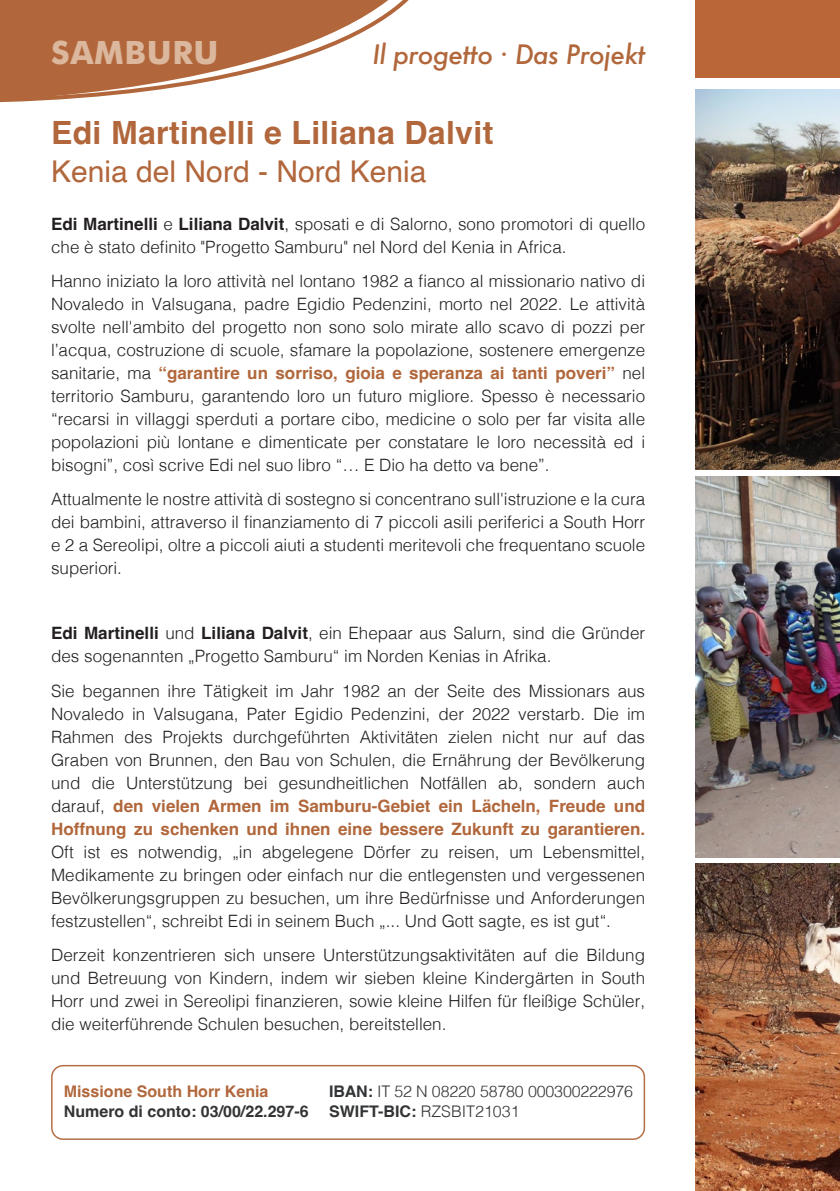
<style>
.page{position:relative;width:840px;height:1191px;background:#fff}
.page>*{position:absolute;margin:0;border:0;box-sizing:border-box;transform-origin:0 0}
.TESTI_DEU{font:700 32px "Helvetica";letter-spacing:.01em;color:#b1673b}
.TESTI_DEU-2{font:700 32px "Futura";letter-spacing:.02em;color:#dbb79e}
.TESTI_DEU-3{font:30px "Helvetica";color:#b1673b}
.TESTI_DEU-4{font:italic 500 26px "Futura";letter-spacing:-.02em;color:#b1673b}
.TESTI_DEU-5{font:300 17px/23px "Helvetica";color:#231f20;text-align:justify}
.TESTI_DEU-6{font:300 16px "Helvetica";letter-spacing:-.01em;color:#323436}
.TESTI_DEU-7{font:700 16px "Helvetica";color:#323436}
.TESTI_DEU-8{font:700 16px "Helvetica";color:#b1673b}
.s1{font-weight:700}
.s2{font-weight:700;color:#b1673b}
</style>
<div class="page">
<div style="left:695px;top:0;width:144px;height:77px;background:#ba6638"></div>
<img style="left:695px;top:89px;width:144px;height:381px">
<img style="left:695px;top:476px;width:144px;height:381px">
<img style="left:695px;top:863px;width:144px;height:328px">
<div style="left:51px;top:1065px;width:593px;height:75px;border:2px solid #b1673b;border-radius:11px"></div>
<svg style="left:0;top:0;width:409px;height:103px;fill:#b1673b"></svg>
<p class="TESTI_DEU-2" style="left:51px;top:29px;width:169px">SAMBURU</p>
<p class="TESTI_DEU-4" style="left:372px;top:36px;width:274px">Il progetto · Das Projekt</p>
<p class="TESTI_DEU" style="left:51px;top:113px;width:443px">Edi Martinelli e Liliana Dalvit</p>
<p class="TESTI_DEU-3" style="left:51px;top:148px;width:377px">Kenia del Nord - Nord Kenia</p>
<p class="TESTI_DEU-5" style="left:51px;top:211px;width:595px"><span class="s1">Edi Martinelli</span> e <span class="s1">Liliana Dalvit</span>, sposati e di Salorno, sono promotori di quello che è stato definito "Progetto Samburu" nel Nord del Kenia in Africa.</p>
<p class="TESTI_DEU-5" style="left:51px;top:268px;width:595px">Hanno iniziato la loro attività nel lontano 1982 a fianco al missionario nativo di Novaledo in Valsugana, padre Egidio Pedenzini, morto nel 2022. Le attività svolte nell'ambito del progetto non sono solo mirate allo scavo di pozzi per l’acqua, costruzione di scuole, sfamare la popolazione, sostenere emergenze sanitarie, ma <span class="s2">“garantire un sorriso, gioia e speranza ai tanti poveri”</span> nel territorio Samburu, garantendo loro un futuro migliore. Spesso è necessario “recarsi in villaggi sperduti a portare cibo, medicine o solo per far visita alle popolazioni più lontane e dimenticate per constatare le loro necessità ed i bisogni”, così scrive Edi nel suo libro “… E Dio ha detto va bene”.</p>
<p class="TESTI_DEU-5" style="left:51px;top:487px;width:595px">Attualmente le nostre attività di sostegno si concentrano sull'istruzione e la cura dei bambini, attraverso il finanziamento di 7 piccoli asili periferici a South Horr e 2 a Sereolipi, oltre a piccoli aiuti a studenti meritevoli che frequentano scuole superiori.</p>
<p class="TESTI_DEU-5" style="left:51px;top:620px;width:595px"><span class="s1">Edi Martinelli</span> und <span class="s1">Liliana Dalvit</span>, ein Ehepaar aus Salurn, sind die Gründer des sogenannten „Progetto Samburu“ im Norden Kenias in Afrika.</p>
<p class="TESTI_DEU-5" style="left:51px;top:678px;width:595px">Sie begannen ihre Tätigkeit im Jahr 1982 an der Seite des Missionars aus Novaledo in Valsugana, Pater Egidio Pedenzini, der 2022 verstarb. Die im Rahmen des Projekts durchgeführten Aktivitäten zielen nicht nur auf das Graben von Brunnen, den Bau von Schulen, die Ernährung der Bevölkerung und die Unterstützung bei gesundheitlichen Notfällen ab, sondern auch darauf, <span class="s2">den vielen Armen im Samburu-Gebiet ein Lächeln, Freude und Hoffnung zu schenken und ihnen eine bessere Zukunft zu garantieren.<br></span>Oft ist es notwendig, „in abgelegene Dörfer zu reisen, um Lebensmittel, Medikamente zu bringen oder einfach nur die entlegensten und vergessenen Bevölkerungsgruppen zu besuchen, um ihre Bedürfnisse und Anforderungen festzustellen“, schreibt Edi in seinem Buch „... Und Gott sagte, es ist gut“.</p>
<p class="TESTI_DEU-5" style="left:51px;top:942px;width:595px">Derzeit konzentrieren sich unsere Unterstützungsaktivitäten auf die Bildung und Betreuung von Kindern, indem wir sieben kleine Kindergärten in South Horr und zwei in Sereolipi finanzieren, sowie kleine Hilfen für fleißige Schüler, die weiterführende Schulen besuchen, bereitstellen.</p>
<p class="TESTI_DEU-8" style="left:64px;top:1081px;width:206px">Missione South Horr Kenia</p>
<p class="TESTI_DEU-7" style="left:64px;top:1101px;width:246px">Numero di conto: 03/00/22.297-6</p>
<p class="TESTI_DEU-6" style="left:329px;top:1078px;width:305px"><span class="s1">IBAN:</span> IT 52 N 08220 58780 000300222976</p>
<p class="TESTI_DEU-6" style="left:329px;top:1098px;width:192px"><span class="s1">SWIFT-BIC:</span> RZSBIT21031</p>
</div>
